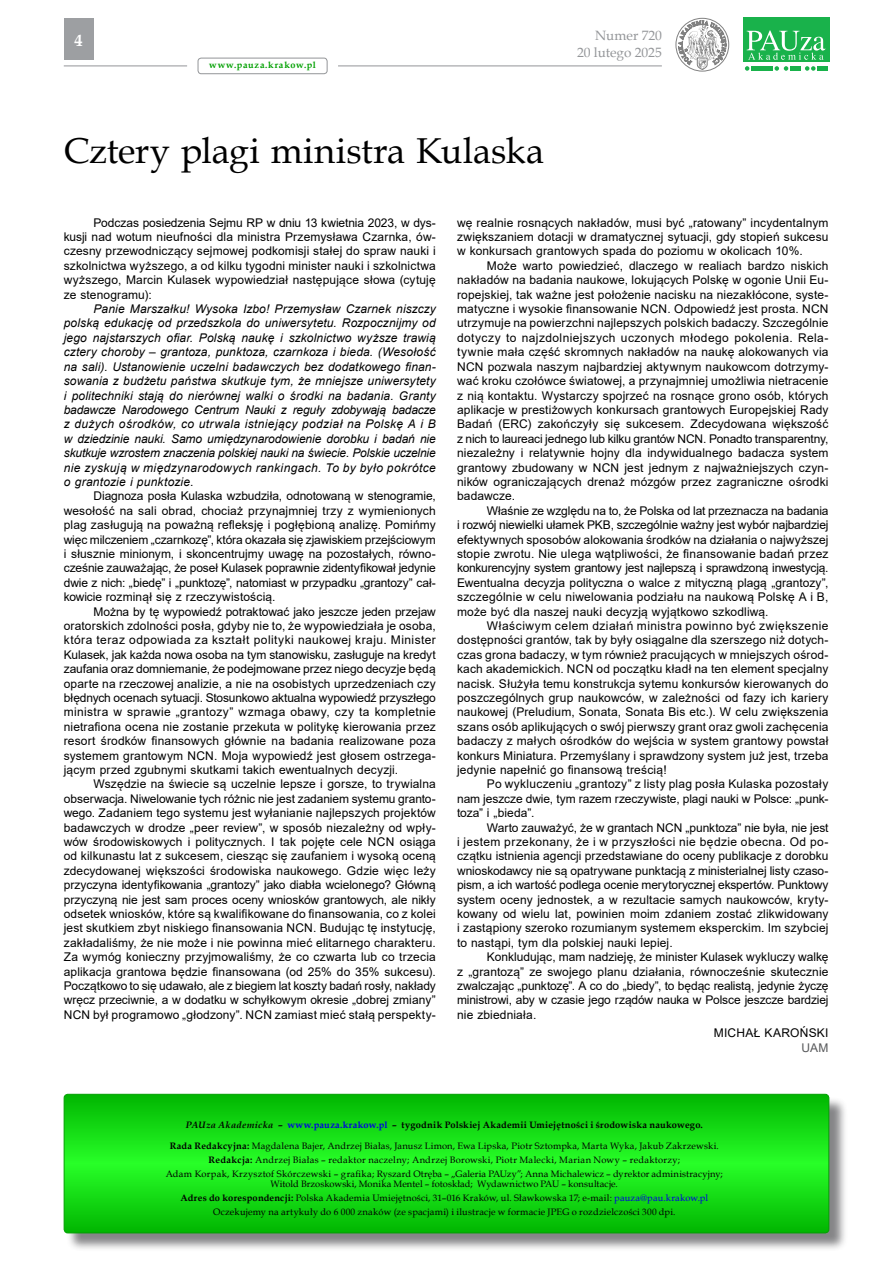
<style>
.page{position:relative;width:893px;height:1263px;background:#fff}
.page>*{position:absolute;margin:0;border:0;box-sizing:border-box;transform-origin:0 0}
.t1{font:36px "Book Antiqua";letter-spacing:-.005em;color:#000}
.t2{font:700 16.5px "Book Antiqua";color:#fff}
.t3{font:13.5px/16.2px "Book Antiqua";color:#939598;text-align:right}
.t4{font:12px/14.4px "Arial";letter-spacing:.01em;color:#000;text-align:justify}
.t5{font:italic 12px/14.4px "Arial";letter-spacing:.03em;color:#000;text-align:justify}
.t6{font:12px "Arial";color:#58595b}
.t7{font:9.3px/14px "Book Antiqua";letter-spacing:.02em;color:#000;text-align:center}
.t8{font:700 9.3px "Book Antiqua";letter-spacing:.025em;color:#000}
.t9{font:700 9.15px "Book Antiqua";letter-spacing:.075em;color:#00a000}
.s1{font-style:normal}
.s2{font-style:italic}
.s3{color:#0000e1}
.s4{font-weight:700}
</style>
<div class="page">
<svg style="left:745px;top:66px;width:4px;height:5px"></svg>
<svg style="left:774px;top:66px;width:14px;height:5px"></svg>
<svg style="left:805px;top:66px;width:10px;height:5px"></svg>
<div style="left:751px;top:66px;width:10px;height:5px;background:#19b24b"></div>
<div style="left:763px;top:66px;width:10px;height:5px;background:#19b24b"></div>
<div style="left:790px;top:66px;width:10px;height:5px;background:#19b24b"></div>
<div style="left:817px;top:66px;width:10px;height:5px;background:#19b24b"></div>
<div style="left:743px;top:18px;width:86px;height:44px;background:#19b24b"></div>
<svg style="left:747px;top:30px;width:78px;height:30px"></svg>
<div style="left:676px;top:18px;width:53px;height:53px;border:1px solid #000;border-radius:50%"></div>
<svg style="left:678px;top:17px;width:48px;height:53px"></svg>
<div style="left:198px;top:58px;width:129px;height:16px;border:1px solid #939598;border-radius:3px"></div>
<hr style="left:338px;top:66px;width:324px;height:1px;background:#939598">
<hr style="left:64px;top:66px;width:123px;height:1px;background:#939598">
<div style="left:64px;top:18px;width:30px;height:42px;background:#9d9fa2"></div>
<div style="left:66px;top:1096px;width:782px;height:156px;background:#5d5d60;opacity:.75"></div>
<svg style="left:64px;top:1094px;width:765px;height:139px;background:#14da14"></svg>
<div style="left:64px;top:1094px;width:765px;height:139px;border:1px solid #00a000;border-radius:4px"></div>
<h2 class="t2" style="left:75px;top:30px;width:10px">4</h2>
<p class="t9" style="left:209px;top:59px;width:108px">www.pauza.krakow.pl</p>
<h1 class="t1" style="left:64px;top:126px;width:482px">Cztery plagi ministra Kulaska</h1>
<p class="t3" style="left:577px;top:27px;width:86px">Numer 720<br>20 lutego 2025</p>
<p class="t4" style="left:64px;top:215px;width:374px;text-indent:30px">Podczas posiedzenia Sejmu RP w dniu 13 kwietnia 2023, w dys&shy;kusji nad wotum nieufności dla ministra Przemysława Czarnka, ów&shy;czesny przewodniczący sejmowej podkomisji stałej do spraw nauki i szkolnictwa wyższego, a od kilku tygodni minister nauki i szkolnictwa wyższego, Marcin Kulasek wypowiedział następujące słowa (cytuję ze stenogramu):</p>
<p class="t5" style="left:64px;top:302px;width:374px;text-indent:30px">Panie Marszałku! Wysoka Izbo! Przemysław Czarnek niszczy polską edukację od przedszkola do uniwersytetu. Rozpocznijmy od jego najstarszych ofiar. Polską naukę i szkolnictwo wyższe trawią cztery choroby – grantoza, punktoza, czarnkoza i bieda. (Wesołość na sali). Ustanowienie uczelni badawczych bez dodatkowego finan&shy;sowania z budżetu państwa skutkuje tym, że mniejsze uniwersytety i politechniki stają do nierównej walki o środki na badania. Granty badawcze Narodowego Centrum Nauki z reguły zdobywają badacze z dużych ośrodków, co utrwala istniejący podział na Polskę A i B w dziedzinie nauki. Samo umiędzynarodowienie dorobku i badań nie skutkuje wzrostem znaczenia polskiej nauki na świecie. Polskie uczelnie nie zyskują w międzynarodowych rankingach. To by było pokrótce o grantozie i punktozie<span class="s1">.</span></p>
<p class="t4" style="left:64px;top:489px;width:374px;text-indent:30px">Diagnoza posła Kulaska wzbudziła, odnotowaną w stenogramie, wesołość na sali obrad, chociaż przynajmniej trzy z wymienionych plag zasługują na poważną refleksję i pogłębioną analizę. Pomińmy więc milczeniem „czarnkozę”, która okazała się zjawiskiem przejściowym i słusznie minionym, i skoncentrujmy uwagę na pozostałych, równo&shy;cześnie zauważając, że poseł Kulasek poprawnie zidentyfikował jedynie dwie z nich: „biedę” i „punktozę”, natomiast w przypadku „grantozy” cał&shy;kowicie rozminął się z rzeczywistością.</p>
<p class="t4" style="left:64px;top:604px;width:374px;text-indent:30px">Można by tę wypowiedź potraktować jako jeszcze jeden przejaw oratorskich zdolności posła, gdyby nie to, że wypowiedziała je osoba, która teraz odpowiada za kształt polityki naukowej kraju. Minister Kulasek, jak każda nowa osoba na tym stanowisku, zasługuje na kredyt zaufania oraz domniemanie, że podejmowane przez niego decyzje będą oparte na rzeczowej analizie, a nie na osobistych uprzedzeniach czy błędnych ocenach sytuacji. Stosunkowo aktualna wypowiedź przyszłego ministra w sprawie „grantozy” wzmaga obawy, czy ta kompletnie nietrafiona ocena nie zostanie przekuta w politykę kierowania przez resort środków finansowych głównie na badania realizowane poza systemem grantowym NCN. Moja wypowiedź jest głosem ostrzega&shy;jącym przed zgubnymi skutkami takich ewentualnych decyzji.</p>
<p class="t4" style="left:64px;top:777px;width:374px;text-indent:30px">Wszędzie na świecie są uczelnie lepsze i gorsze, to trywialna obserwacja. Niwelowanie tych różnic nie jest zadaniem systemu granto&shy;wego. Zadaniem tego systemu jest wyłanianie najlepszych projektów badawczych w drodze „peer review”, w sposób niezależny od wpły&shy;wów środowiskowych i politycznych. I tak pojęte cele NCN osiąga od kilkunastu lat z sukcesem, ciesząc się zaufaniem i wysoką oceną zdecydowanej większości środowiska naukowego. Gdzie więc leży przyczyna identyfikowania „grantozy” jako diabła wcielonego? Główną przyczyną nie jest sam proces oceny wniosków grantowych, ale nikły odsetek wniosków, które są kwalifikowane do finansowania, co z kolei jest skutkiem zbyt niskiego finansowania NCN. Budując tę instytucję, zakładaliśmy, że nie może i nie powinna mieć elitarnego charakteru.<br>Za wymóg konieczny przyjmowaliśmy, że co czwarta lub co trzecia aplikacja grantowa będzie finansowana (od 25% do 35% sukcesu).<br>Początkowo to się udawało, ale z biegiem lat koszty badań rosły, nakłady wręcz przeciwnie, a w dodatku w schyłkowym okresie „dobrej zmiany” NCN był programowo „głodzony”. NCN zamiast mieć stałą perspekty-</p>
<p class="t4" style="left:457px;top:215px;width:373px">wę realnie rosnących nakładów, musi być „ratowany” incydentalnym zwiększaniem dotacji w dramatycznej sytuacji, gdy stopień sukcesu w konkursach grantowych spada do poziomu w okolicach 10%.</p>
<p class="t4" style="left:457px;top:258px;width:373px;text-indent:30px">Może warto powiedzieć, dlaczego w realiach bardzo niskich nakładów na badania naukowe, lokujących Polskę w ogonie Unii Eu&shy;ropejskiej, tak ważne jest położenie nacisku na niezakłócone, syste&shy;matyczne i wysokie finansowanie NCN. Odpowiedź jest prosta. NCN utrzymuje na powierzchni najlepszych polskich badaczy. Szczególnie dotyczy to najzdolniejszych uczonych młodego pokolenia. Rela&shy;tywnie mała część skromnych nakładów na naukę alokowanych via NCN pozwala naszym najbardziej aktywnym naukowcom dotrzymy&shy;wać kroku czołówce światowej, a przynajmniej umożliwia nietracenie z nią kontaktu. Wystarczy spojrzeć na rosnące grono osób, których aplikacje w prestiżowych konkursach grantowych Europejskiej Rady Badań (ERC) zakończyły się sukcesem. Zdecydowana większość z nich to laureaci jednego lub kilku grantów NCN. Ponadto transparentny, niezależny i relatywnie hojny dla indywidualnego badacza system grantowy zbudowany w NCN jest jednym z najważniejszych czyn&shy;ników ograniczających drenaż mózgów przez zagraniczne ośrodki badawcze.</p>
<p class="t4" style="left:457px;top:503px;width:373px;text-indent:30px">Właśnie ze względu na to, że Polska od lat przeznacza na badania i rozwój niewielki ułamek PKB, szczególnie ważny jest wybór najbardziej efektywnych sposobów alokowania środków na działania o najwyższej stopie zwrotu. Nie ulega wątpliwości, że finansowanie badań przez konkurencyjny system grantowy jest najlepszą i sprawdzoną inwestycją.<br>Ewentualna decyzja polityczna o walce z mityczną plagą „grantozy”, szczególnie w celu niwelowania podziału na naukową Polskę A i B, może być dla naszej nauki decyzją wyjątkowo szkodliwą.</p>
<p class="t4" style="left:457px;top:618px;width:373px;text-indent:30px">Właściwym celem działań ministra powinno być zwiększenie dostępności grantów, tak by były osiągalne dla szerszego niż dotych&shy;czas grona badaczy, w tym również pracujących w mniejszych ośrod&shy;kach akademickich. NCN od początku kładł na ten element specjalny nacisk. Służyła temu konstrukcja sytemu konkursów kierowanych do poszczególnych grup naukowców, w zależności od fazy ich kariery naukowej (Preludium, Sonata, Sonata Bis etc.). W celu zwiększenia szans osób aplikujących o swój pierwszy grant oraz gwoli zachęcenia badaczy z małych ośrodków do wejścia w system grantowy powstał konkurs Miniatura. Przemyślany i sprawdzony system już jest, trzeba jedynie napełnić go finansową treścią!</p>
<p class="t4" style="left:457px;top:777px;width:373px;text-indent:30px">Po wykluczeniu „grantozy” z listy plag posła Kulaska pozostały nam jeszcze dwie, tym razem rzeczywiste, plagi nauki w Polsce: „punk&shy;toza” i „bieda”.</p>
<p class="t4" style="left:457px;top:820px;width:373px;text-indent:30px">Warto zauważyć, że w grantach NCN „punktoza” nie była, nie jest i jestem przekonany, że i w przyszłości nie będzie obecna. Od po&shy;czątku istnienia agencji przedstawiane do oceny publikacje z dorobku wnioskodawcy nie są opatrywane punktacją z ministerialnej listy czaso&shy;pism, a ich wartość podlega ocenie merytorycznej ekspertów. Punktowy system oceny jednostek, a w rezultacie samych naukowców, kryty&shy;kowany od wielu lat, powinien moim zdaniem zostać zlikwidowany i zastąpiony szeroko rozumianym systemem eksperckim. Im szybciej to nastąpi, tym dla polskiej nauki lepiej.</p>
<p class="t4" style="left:457px;top:950px;width:373px;text-indent:30px">Konkludując, mam nadzieję, że minister Kulasek wykluczy walkę z „grantozą” ze swojego planu działania, równocześnie skutecznie zwalczając „punktozę”. A co do „biedy”, to będąc realistą, jedynie życzę ministrowi, aby w czasie jego rządów nauka w Polsce jeszcze bardziej nie zbiedniała.</p>
<p class="t4" style="left:714px;top:1026px;width:116px">MICHAŁ KAROŃSKI</p>
<p class="t6" style="left:802px;top:1039px;width:28px">UAM</p>
<p class="t8" style="left:186px;top:1118px;width:519px"><span class="s2">PAUza Akademicka</span> – <span class="s3">www.pauza.krakow.pl</span> – tygodnik Polskiej Akademii Umiejętności i środowiska naukowego.</p>
<p class="t7" style="left:166px;top:1138px;width:559px"><span class="s4">Rada Redakcyjna:</span> Magdalena Bajer, Andrzej Białas, Janusz Limon, Ewa Lipska, Piotr Sztompka, Marta Wyka, Jakub Zakrzewski.<br><span class="s4">Redakcja:</span> Andrzej Białas – redaktor naczelny; Andrzej Borowski, Piotr Malecki, Marian Nowy – redaktorzy;<br>Adam Korpak, Krzysztof Skórczewski – grafika; Ryszard Otręba – „Galeria PAUzy”; Anna Michalewicz – dyrektor administracyjny;</p>
<p class="t7" style="left:180px;top:1177px;width:529px">Witold Brzoskowski, Monika Mentel – fotoskład; Wydawnictwo PAU – konsultacje.<br><span class="s4">Adres do korespondencji:</span> Polska Akademia Umiejętności, 31–016 Kraków, ul. Sławkowska 17; e-mail: <span class="s3">pauza@pau.krakow.pl<br></span>Oczekujemy na artykuły do 6 000 znaków (ze spacjami) i ilustracje w formacie JPEG o rozdzielczości 300 dpi.</p>
</div>
